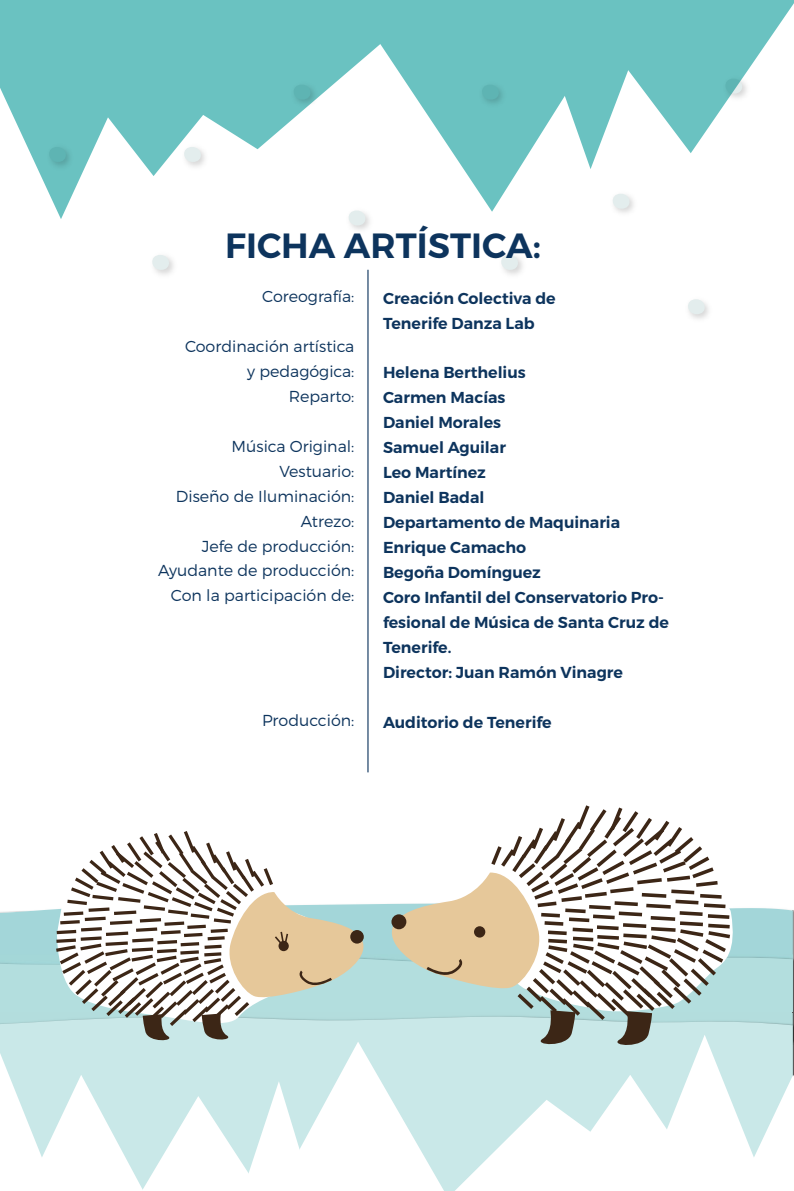
<style>
.page{position:relative;width:794px;height:1191px;background:#fff}
.page>*{position:absolute;margin:0;border:0;box-sizing:border-box;transform-origin:0 0}
.t1{font:600 35px "Montserrat";color:#0d345d}
.t2{font:600 15.92px/24.8px "Montserrat";color:#0d345d}
.t3{font:300 15.92px/24.8px "Montserrat";color:#0d345d;text-align:right}
</style>
<div class="page">
<svg style="left:432px;top:0;width:99px;height:212px;fill:#6ac2c1"></svg>
<svg style="left:242px;top:0;width:190px;height:149px;fill:#6ac2c1"></svg>
<svg style="left:0;top:0;width:242px;height:219px"></svg>
<img style="left:289px;top:80px;width:31px;height:29px">
<svg style="left:290px;top:85px;width:24px;height:15px"></svg>
<svg style="left:348px;top:210px;width:21px;height:15px"></svg>
<svg style="left:152px;top:255px;width:21px;height:15px"></svg>
<img style="left:477px;top:80px;width:31px;height:29px">
<svg style="left:478px;top:85px;width:24px;height:15px"></svg>
<svg style="left:612px;top:194px;width:21px;height:15px"></svg>
<svg style="left:501px;top:255px;width:20px;height:15px"></svg>
<svg style="left:687px;top:299px;width:21px;height:15px"></svg>
<svg style="left:531px;top:0;width:263px;height:169px"></svg>
<hr style="left:367px;top:270px;width:1px;height:502px;background:#0d345d">
<svg style="left:0;top:805px;width:794px;height:386px"></svg>
<div style="left:391px;top:914px;width:15px;height:15px;background:#3c2616;border-radius:50%"></div>
<h1 class="t1" style="left:225px;top:224px;width:317px">FICHA ARTÍSTICA:</h1>
<p class="t3" style="left:262px;top:284px;width:94px">Coreografía:</p>
<p class="t3" style="left:185px;top:334px;width:171px">Coordinación artística y pedagógica:<br>Reparto:</p>
<p class="t3" style="left:158px;top:433px;width:198px">Música Original:<br>Vestuario:<br>Diseño de Iluminación:<br>Atrezo:<br>Jefe de producción:<br>Ayudante de producción:<br>Con la participación de:</p>
<p class="t3" style="left:262px;top:707px;width:94px">Producción:</p>
<p class="t2" style="left:383px;top:286px;width:174px">Creación Colectiva de<br>Tenerife Danza Lab</p>
<p class="t2" style="left:383px;top:360px;width:287px">Helena Berthelius<br>Carmen Macías<br>Daniel Morales<br>Samuel Aguilar<br>Leo Martínez<br>Daniel Badal<br>Departamento de Maquinaria<br>Enrique Camacho<br>Begoña Domínguez<br>Coro Infantil del Conservatorio Pro&shy;fesional de Música de Santa Cruz de<br>Tenerife.<br>Director: Juan Ramón Vinagre</p>
<p class="t2" style="left:383px;top:709px;width:170px">Auditorio de Tenerife</p>
</div>
